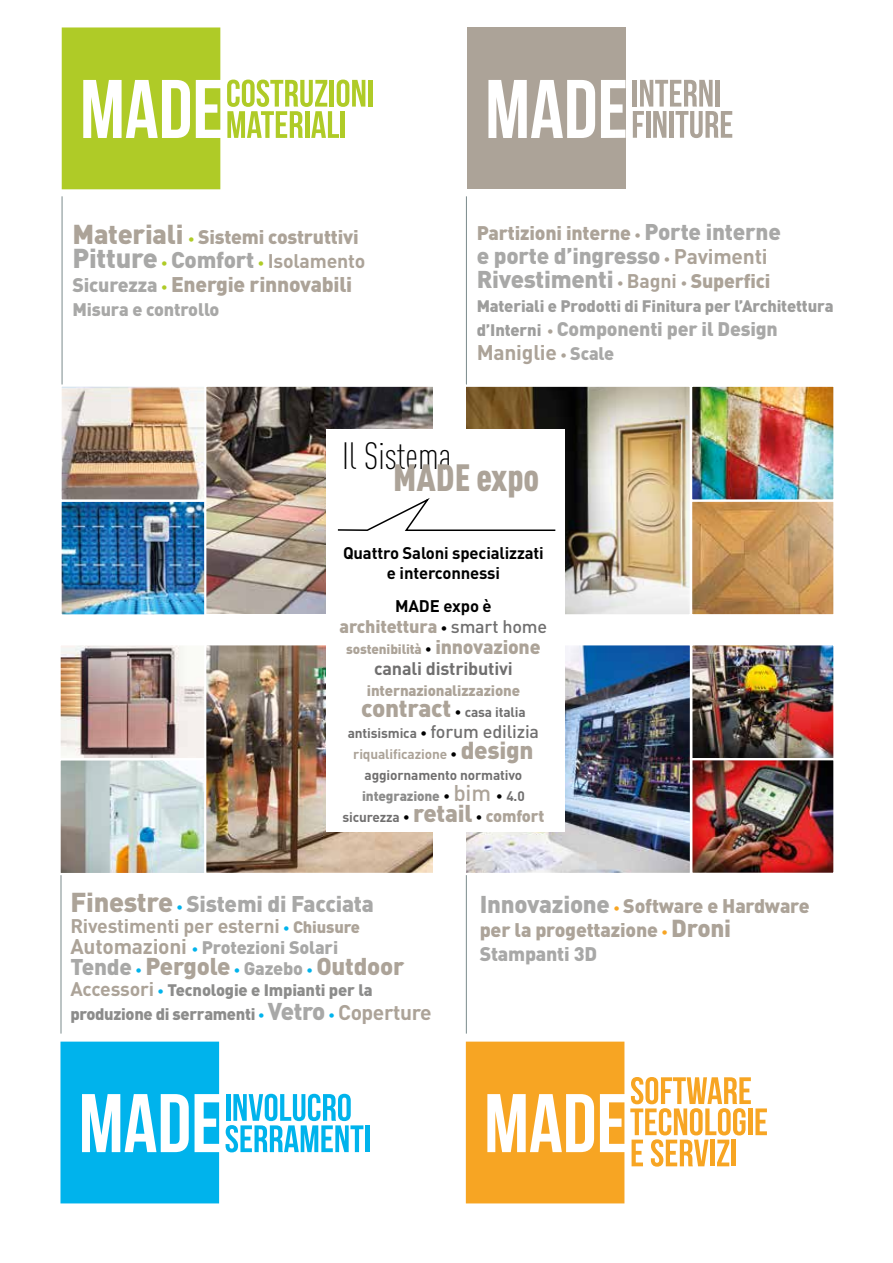
<style>
.page{position:relative;width:893px;height:1263px;background:#fff}
.page>*{position:absolute;margin:0;border:0;box-sizing:border-box;transform-origin:0 0}
.t1{font:300 37.5px "DIN Cond";color:#000}
.t2{font:900 37.5px "DIN Cond";color:#aca398}
.t3{font:900 24px "DIN Pro";letter-spacing:-.01em;color:#a8a8a7}
.t4{font:900 24px "DIN Pro";letter-spacing:-.01em;color:#aca398}
.t5{font:900 22.5px "DIN Pro";letter-spacing:-.01em;color:#a8a8a7}
.t6{font:900 21px "DIN Pro";letter-spacing:-.01em;color:#aca398}
.t7{font:700 21px "DIN Pro";letter-spacing:-.01em;color:#aca398}
.t8{font:900 19.5px/24px "DIN Pro";letter-spacing:-.01em;color:#aca398}
.t9{font:900 19.5px "DIN Pro";letter-spacing:-.01em;color:#a8a8a7}
.t10{font:700 19.5px "DIN Pro";letter-spacing:-.01em;color:#aca398}
.t11{font:900 18px "DIN Pro";letter-spacing:-.01em;color:#a8a8a7}
.t12{font:500 18px "DIN Pro";letter-spacing:-.01em;color:#706f6f}
.t13{font:900 18px "DIN Pro";letter-spacing:-.01em;color:#aca398}
.t14{font:700 18px "DIN Pro";letter-spacing:-.01em;color:#706f6f}
.t15{font:700 16.65px/20px "DIN Pro";letter-spacing:-.01em;color:#000;text-align:center}
.t16{font:900 16.5px/24px "DIN Pro";letter-spacing:-.02em;color:#8c8c8b}
.t17{font:900 16.5px "DIN Pro";letter-spacing:-.01em;color:#9d9d9c}
.t18{font:900 15px "DIN Pro";letter-spacing:-.01em;color:#aca398}
.t19{font:700 13.65px/21px "DIN Pro";letter-spacing:-.01em;color:#706f6f;text-align:center}
.t20{font:900 13.5px "DIN Pro";letter-spacing:-.01em;color:#aca398}
.s1{font-size:27px}
.s2{font-weight:400;font-size:13.5px;color:#afcb27}
.s3{font-size:27px;color:#a8a8a7}
.s4{font-size:22.5px;color:#a8a8a7}
.s5{font-weight:700}
.s6{font-size:19.5px;color:#a8a8a7}
.s7{font-weight:400;font-size:13.5px}
.s8{font-weight:400;font-size:13.5px;color:#aca398}
.s9{font-weight:700;font-size:21px;color:#aca398}
.s10{font-weight:700;font-size:19.5px;color:#aca398}
.s11{font-size:19.5px;color:#aca398}
.s12{font-size:16.5px;color:#9d9d9c}
.s13{font-weight:900;font-size:18px;color:#a8a8a7}
.s14{font-weight:400;font-size:13.65px;color:#000}
.s15{font-weight:500;color:#706f6f}
.s16{font-size:19.5px}
.s17{font-weight:900;font-size:24.3px;color:#aca398}
.s18{font-weight:400;color:#000}
.s19{font-weight:700;font-size:13.65px}
.s20{color:#aca398}
.s21{font-weight:900;color:#8c8c8b}
.s22{font-weight:500;font-size:22.5px;color:#aca398}
.s23{font-weight:900;font-size:24px;color:#aca398}
.s24{font-weight:900;font-size:16.5px;color:#aca398}
.s25{font-size:27px;color:#aca398}
.s26{font-weight:400;font-size:13.5px;color:#00b3ec}
.s27{font-weight:900;font-size:16.5px}
.s28{font-size:18px;color:#a8a8a7}
.s29{font-size:24px;color:#a8a8a7}
.s30{font-weight:400;font-size:13.5px;color:#f7a523}
.s31{font-size:24.3px}
.s32{color:#a8a8a7}
</style>
<div class="page">
<div style="left:368px;top:80px;width:5px;height:27px;background:#afcb27"></div>
<svg style="left:227px;top:80px;width:138px;height:58px"></svg>
<hr style="left:341px;top:111px;width:4px;height:27px;background:#afcb27">
<svg style="left:62px;top:27px;width:158px;height:162px"></svg>
<svg style="left:226px;top:1094px;width:137px;height:58px"></svg>
<hr style="left:365px;top:1125px;width:4px;height:27px;background:#00b3ec">
<svg style="left:60px;top:1041px;width:159px;height:162px"></svg>
<svg style="left:630px;top:1077px;width:137px;height:89px"></svg>
<hr style="left:732px;top:1139px;width:4px;height:27px;background:#f7a523">
<svg style="left:466px;top:1041px;width:158px;height:162px"></svg>
<div style="left:467px;top:27px;width:158px;height:162px;background:#aca398"></div>
<svg style="left:488px;top:80px;width:107px;height:58px"></svg>
<svg style="left:601px;top:80px;width:24px;height:58px"></svg>
<svg style="left:633px;top:80px;width:99px;height:58px"></svg>
<hr style="left:62px;top:196px;width:1px;height:189px;background:#7d8d8e">
<hr style="left:60px;top:861px;width:2px;height:172px;background:#7d8d8e">
<hr style="left:466px;top:196px;width:1px;height:189px;background:#7d8d8e">
<hr style="left:466px;top:875px;width:1px;height:158px;background:#7d8d8e">
<img style="left:62px;top:388px;width:142px;height:226px">
<div style="left:59px;top:499px;width:149px;height:118px;border:2px solid #fff"></div>
<div style="left:59px;top:385px;width:149px;height:117px;border:2px solid #fff"></div>
<img style="left:207px;top:388px;width:226px;height:225px">
<div style="left:204px;top:385px;width:236px;height:231px;border:2px solid #fff"></div>
<img style="left:61px;top:646px;width:143px;height:226px">
<div style="left:58px;top:758px;width:150px;height:117px;border:2px solid #fff"></div>
<div style="left:58px;top:643px;width:150px;height:117px;border:2px solid #fff"></div>
<img style="left:207px;top:646px;width:226px;height:226px">
<div style="left:204px;top:643px;width:239px;height:232px;border:2px solid #fff"></div>
<img style="left:466px;top:388px;width:367px;height:225px">
<div style="left:690px;top:499px;width:146px;height:117px;border:2px solid #fff"></div>
<div style="left:690px;top:385px;width:146px;height:117px;border:2px solid #fff"></div>
<div style="left:456px;top:385px;width:236px;height:231px;border:2px solid #fff"></div>
<img style="left:466px;top:646px;width:367px;height:226px">
<div style="left:690px;top:758px;width:146px;height:117px;border:2px solid #fff"></div>
<div style="left:690px;top:643px;width:146px;height:117px;border:2px solid #fff"></div>
<div style="left:456px;top:643px;width:236px;height:232px;border:2px solid #fff"></div>
<div style="left:433px;top:385px;width:33px;height:490px;background:#fff"></div>
<div style="left:326px;top:429px;width:238px;height:403px;background:#fff"></div>
<svg style="left:337px;top:498px;width:219px;height:33px"></svg>
<p class="t8" style="left:72px;top:224px;width:294px"><span class="s1">Materiali</span> <span class="s2">•</span> Sistemi costruttivi<br><span class="s3">Pitture</span> <span class="s2">•</span> <span class="s4">Comfort</span> <span class="s2">•</span> <span class="s5">Isolamento</span></p>
<p class="t6" style="left:72px;top:270px;width:281px"><span class="s6">Sicurezza</span> <span class="s2">•</span> Energie rinnovabili</p>
<p class="t11" style="left:72px;top:297px;width:149px">Misura e controllo</p>
<p class="t8" style="left:477px;top:220px;width:306px">Partizioni interne <span class="s7">•</span> <span class="s4">Porte interne</span></p>
<p class="t5" style="left:477px;top:241px;width:292px">e porte d’ingresso <span class="s8">•</span> <span class="s9">Pavimenti</span></p>
<p class="t3" style="left:477px;top:263px;width:295px">Rivestimenti <span class="s8">•</span> <span class="s10">Bagni</span> <span class="s8">•</span> <span class="s11">Superfici</span></p>
<p class="t17" style="left:477px;top:295px;width:358px">Materiali e Prodotti di Finitura per l’Architettura</p>
<p class="t9" style="left:477px;top:316px;width:303px"><span class="s12">d’Interni</span> <span class="s8">•</span> Componenti per il Design</p>
<p class="t7" style="left:477px;top:338px;width:139px">Maniglie <span class="s7">•</span> <span class="s13">Scale</span></p>
<h1 class="t1" style="left:342px;top:434px;width:110px">Il Sistema</h1>
<h1 class="t2" style="left:393px;top:454px;width:148px">MADE expo</h1>
<p class="t15" style="left:343px;top:542px;width:202px">Quattro Saloni specializzati e interconnessi</p>
<p class="t15" style="left:395px;top:596px;width:98px">MADE expo è</p>
<p class="t13" style="left:340px;top:614px;width:209px">architettura <span class="s14">•</span> <span class="s15">smart home</span></p>
<p class="t20" style="left:346px;top:640px;width:196px">sostenibilità <span class="s14">•</span> <span class="s16">innovazione</span></p>
<p class="t14" style="left:374px;top:656px;width:140px">canali distributivi</p>
<p class="t18" style="left:367px;top:681px;width:155px">internazionalizzazione</p>
<p class="t19" style="left:361px;top:701px;width:166px"><span class="s17">contract</span> <span class="s18">•</span> casa italia</p>
<p class="t12" style="left:348px;top:719px;width:193px"><span class="s19">antisismica</span> <span class="s14">•</span> forum edilizia</p>
<p class="t19" style="left:342px;top:743px;width:204px"><span class="s20">riqualificazione</span> <span class="s18">•</span> <span class="s17">design </span>aggiornamento normativo <span class="s21">integrazione</span> <span class="s18">•</span> <span class="s22">bim</span> <span class="s18">•</span> 4.0 sicurezza <span class="s18">•</span> <span class="s23">retail</span> <span class="s18">•</span> <span class="s24">comfort</span></p>
<p class="t5" style="left:70px;top:888px;width:305px"><span class="s25">Finestre</span> <span class="s26">•</span> Sistemi di Facciata</p>
<p class="t10" style="left:70px;top:912px;width:291px">Rivestimenti per esterni <span class="s26">•</span> <span class="s27">Chiusure</span></p>
<p class="t11" style="left:70px;top:935px;width:269px"><span class="s9">Automazioni</span> <span class="s26">•</span> Protezioni Solari</p>
<p class="t4" style="left:70px;top:950px;width:336px"><span class="s4">Tende</span> <span class="s26">•</span> Pergole <span class="s26">•</span> <span class="s28">Gazebo</span> <span class="s26">•</span> Outdoor</p>
<p class="t16" style="left:70px;top:977px;width:363px"><span class="s10">Accessori</span> <span class="s26">•</span> Tecnologie e Impianti per la produzione di serramenti <span class="s26">•</span> <span class="s29">Vetro</span> <span class="s26">•</span> <span class="s9">Coperture</span></p>
<p class="t8" style="left:480px;top:893px;width:331px"><span class="s29">Innovazione</span> <span class="s30">•</span> Software e Hardware per la progettazione <span class="s30">•</span> <span class="s31">Droni<br></span><span class="s32">Stampanti 3D</span></p>
</div>
